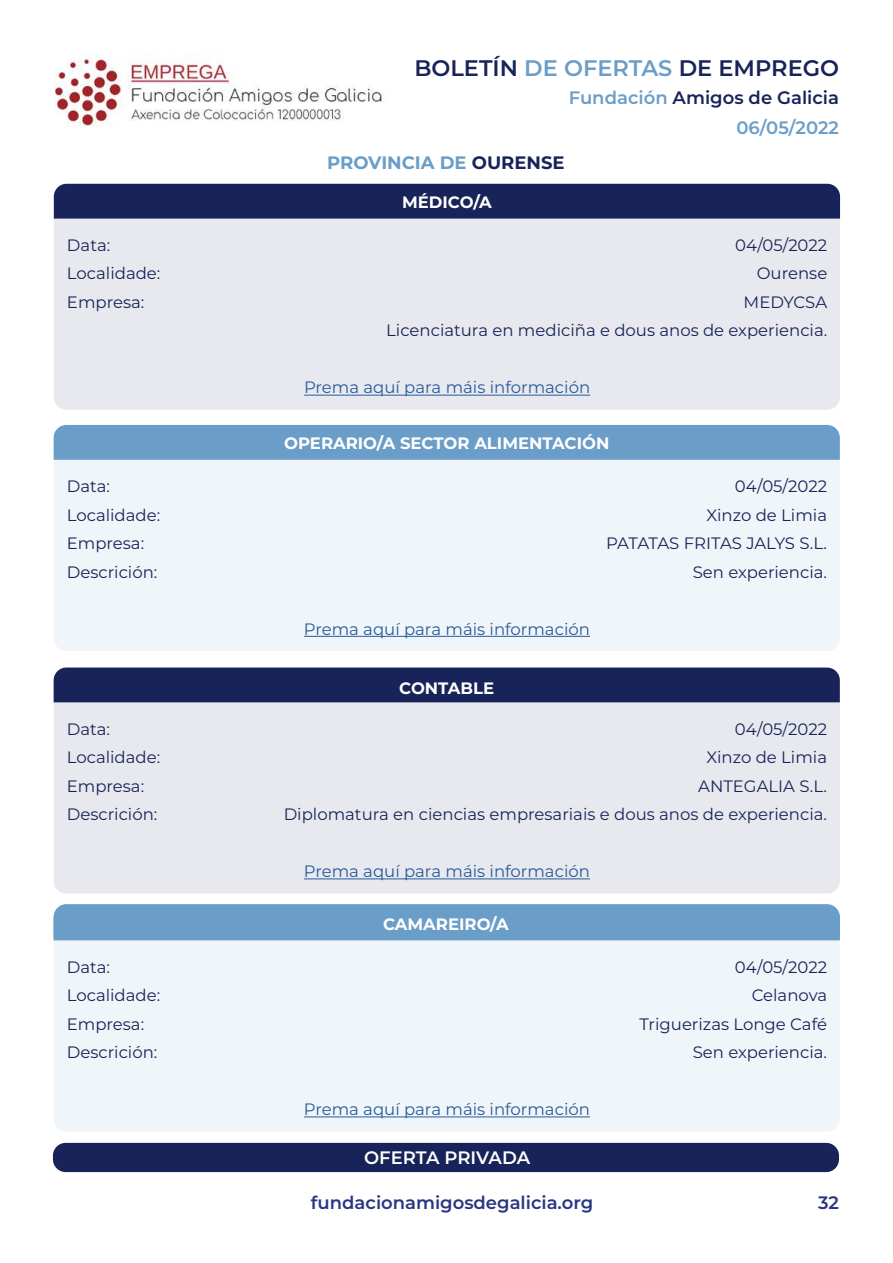
<style>
.page{position:relative;width:893px;height:1263px;background:#fff}
.page>*{position:absolute;margin:0;border:0;box-sizing:border-box;transform-origin:0 0}
.t1{font:600 22.5px "Montserrat";color:#172359}
.t2{font:600 18px "Montserrat";color:#283583}
.t3{font:600 18px "Montserrat";color:#172359}
.t4{font:700 18px "Montserrat";color:#6a9dc8}
.t5{font:600 18px "Montserrat";letter-spacing:-.005em;color:#fff}
.t6{font:600 18px "Montserrat";color:#6a9dc8}
.t7{font:16.5px/28.5px "Montserrat";color:#172359;text-align:right}
.t8{font:16.5px "Montserrat";color:#275b9b}
.t9{font:700 16.5px "Montserrat";color:#fff}
.s1{color:#6a9dc8}
.s2{color:#172359}
</style>
<div class="page">
<img style="left:55px;top:54px;width:327px;height:73px">
<div style="left:53px;top:1143px;width:786px;height:29px;background:#172359;border-radius:13px"></div>
<div style="left:54px;top:219px;width:786px;height:191px;background:#e8e9ee"></div>
<div style="left:54px;top:460px;width:786px;height:191px;background:#f0f5f9"></div>
<div style="left:54px;top:702px;width:786px;height:192px;background:#e8e9ee"></div>
<div style="left:54px;top:940px;width:786px;height:191px;background:#f0f5f9"></div>
<div style="left:54px;top:184px;width:786px;height:35px;background:#172359"></div>
<div style="left:54px;top:425px;width:786px;height:35px;background:#6a9dc8"></div>
<div style="left:54px;top:667px;width:786px;height:35px;background:#172359"></div>
<div style="left:54px;top:904px;width:786px;height:36px;background:#6a9dc8"></div>
<hr style="left:304px;top:395px;width:286px;height:1px;background:#275b9b">
<hr style="left:304px;top:636px;width:286px;height:1px;background:#275b9b">
<hr style="left:304px;top:878px;width:286px;height:1px;background:#275b9b">
<hr style="left:304px;top:1116px;width:286px;height:1px;background:#275b9b">
<h1 class="t1" style="left:414px;top:52px;width:426px">BOLETÍN <span class="s1">DE OFERTAS</span> DE EMPREGO</h1>
<p class="t3" style="left:569px;top:85px;width:272px"><span class="s1">Fundación</span> Amigos de Galicia</p>
<p class="t4" style="left:327px;top:150px;width:239px">PROVINCIA DE <span class="s2">OURENSE</span></p>
<p class="t9" style="left:402px;top:190px;width:91px">MÉDICO/A</p>
<p class="t6" style="left:736px;top:115px;width:104px">06/05/2022</p>
<p class="t7" style="left:67px;top:230px;width:45px">Data:</p>
<p class="t7" style="left:735px;top:230px;width:94px">04/05/2022</p>
<p class="t7" style="left:67px;top:259px;width:95px">Localidade:</p>
<p class="t7" style="left:757px;top:259px;width:72px">Ourense</p>
<p class="t7" style="left:67px;top:287px;width:79px">Empresa:</p>
<p class="t7" style="left:386px;top:287px;width:443px">MEDYCSA<br>Licenciatura en mediciña e dous anos de experiencia.</p>
<p class="t8" style="left:304px;top:376px;width:288px">Prema aquí para máis información</p>
<p class="t9" style="left:284px;top:431px;width:327px">OPERARIO/A SECTOR ALIMENTACIÓN</p>
<p class="t7" style="left:67px;top:471px;width:45px">Data:</p>
<p class="t7" style="left:735px;top:471px;width:94px">04/05/2022</p>
<p class="t7" style="left:67px;top:500px;width:95px">Localidade:</p>
<p class="t7" style="left:706px;top:500px;width:122px">Xinzo de Limia</p>
<p class="t7" style="left:67px;top:528px;width:79px">Empresa:</p>
<p class="t7" style="left:606px;top:528px;width:222px">PATATAS FRITAS JALYS S.L.</p>
<p class="t7" style="left:67px;top:557px;width:92px">Descrición:</p>
<p class="t7" style="left:693px;top:557px;width:136px">Sen experiencia.</p>
<p class="t8" style="left:304px;top:617px;width:288px">Prema aquí para máis información</p>
<p class="t9" style="left:399px;top:676px;width:97px">CONTABLE</p>
<p class="t7" style="left:67px;top:714px;width:45px">Data:</p>
<p class="t7" style="left:735px;top:714px;width:94px">04/05/2022</p>
<p class="t7" style="left:67px;top:742px;width:95px">Localidade:</p>
<p class="t7" style="left:706px;top:742px;width:122px">Xinzo de Limia</p>
<p class="t7" style="left:67px;top:771px;width:79px">Empresa:</p>
<p class="t7" style="left:698px;top:771px;width:130px">ANTEGALIA S.L.</p>
<p class="t7" style="left:67px;top:799px;width:92px">Descrición:</p>
<p class="t7" style="left:284px;top:799px;width:545px">Diplomatura en ciencias empresariais e dous anos de experiencia.</p>
<p class="t8" style="left:304px;top:860px;width:288px">Prema aquí para máis información</p>
<p class="t9" style="left:383px;top:912px;width:127px">CAMAREIRO/A</p>
<p class="t7" style="left:67px;top:952px;width:45px">Data:</p>
<p class="t7" style="left:735px;top:952px;width:94px">04/05/2022</p>
<p class="t7" style="left:67px;top:980px;width:95px">Localidade:</p>
<p class="t7" style="left:752px;top:980px;width:77px">Celanova</p>
<p class="t7" style="left:67px;top:1009px;width:79px">Empresa:</p>
<p class="t7" style="left:639px;top:1009px;width:189px">Triguerizas Longe Café</p>
<p class="t7" style="left:67px;top:1037px;width:92px">Descrición:</p>
<p class="t7" style="left:693px;top:1037px;width:136px">Sen experiencia.</p>
<p class="t8" style="left:304px;top:1098px;width:288px">Prema aquí para máis información</p>
<p class="t5" style="left:364px;top:1145px;width:168px">OFERTA PRIVADA</p>
<p class="t2" style="left:311px;top:1190px;width:284px">fundacionamigosdegalicia.org</p>
<p class="t2" style="left:818px;top:1190px;width:22px">32</p>
</div>
